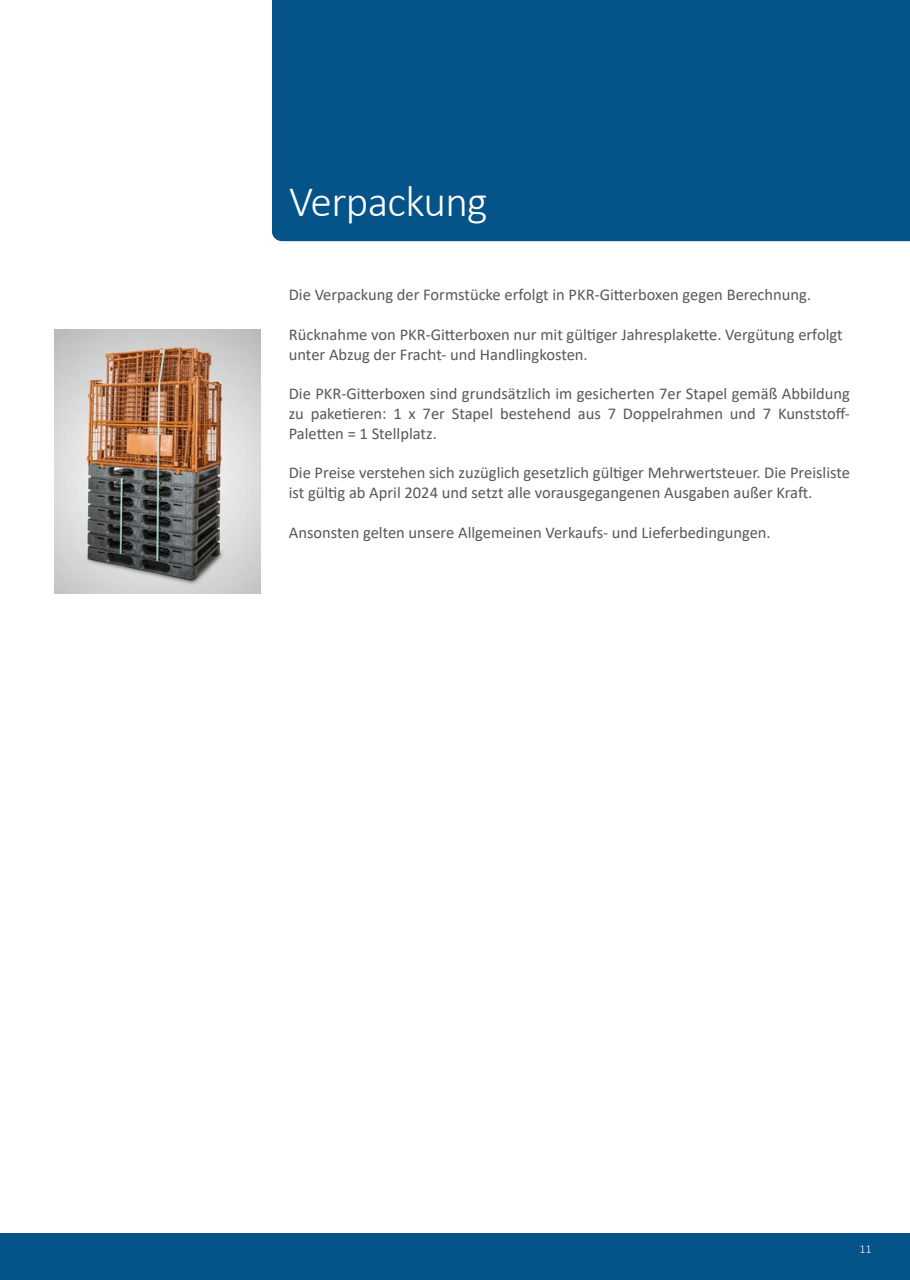
<style>
.page{position:relative;width:910px;height:1280px;background:#fff}
.page>*{position:absolute;margin:0;border:0;box-sizing:border-box;transform-origin:0 0}
.t1{font:300 43.5px "Calibri";letter-spacing:-.015em;color:#fff}
.t2{font:16.5px/19.8px "Calibri";color:#57585a}
.t3{font:300 12px "Calibri";color:#fff}
</style>
<div class="page">
<div style="left:0;top:1233px;width:910px;height:47px;background:#045389"></div>
<div style="left:272px;top:0;width:638px;height:241px;background:#045389"></div>
<img style="left:54px;top:329px;width:206px;height:264px">
<p class="t1" style="left:289px;top:175px;width:200px">Verpackung</p>
<p class="t2" style="left:289px;top:284px;width:524px">Die Verpackung der Formstücke erfolgt in PKR-Gitterboxen gegen Berechnung.</p>
<p class="t2" style="left:289px;top:324px;width:555px">Rücknahme von PKR-Gitterboxen nur mit gültiger Jahresplakette. Vergütung erfolgt unter Abzug der Fracht- und Handlingkosten.</p>
<p class="t2" style="left:289px;top:383px;width:563px;text-align:justify">Die PKR-Gitterboxen sind grundsätzlich im gesicherten 7er Stapel gemäß Abbildung zu paketieren: 1 x 7er Stapel bestehend aus 7 Doppelrahmen und 7 Kunststoff-Paletten = 1 Stellplatz.</p>
<p class="t2" style="left:289px;top:463px;width:563px">Die Preise verstehen sich zuzüglich gesetzlich gültiger Mehrwertsteuer. Die Preisliste ist gültig ab April 2024 und setzt alle vorausgegangenen Ausgaben außer Kraft.</p>
<p class="t2" style="left:289px;top:522px;width:483px">Ansonsten gelten unsere Allgemeinen Verkaufs- und Lieferbedingungen.</p>
<p class="t3" style="left:859px;top:1241px;width:14px">11</p>
</div>
